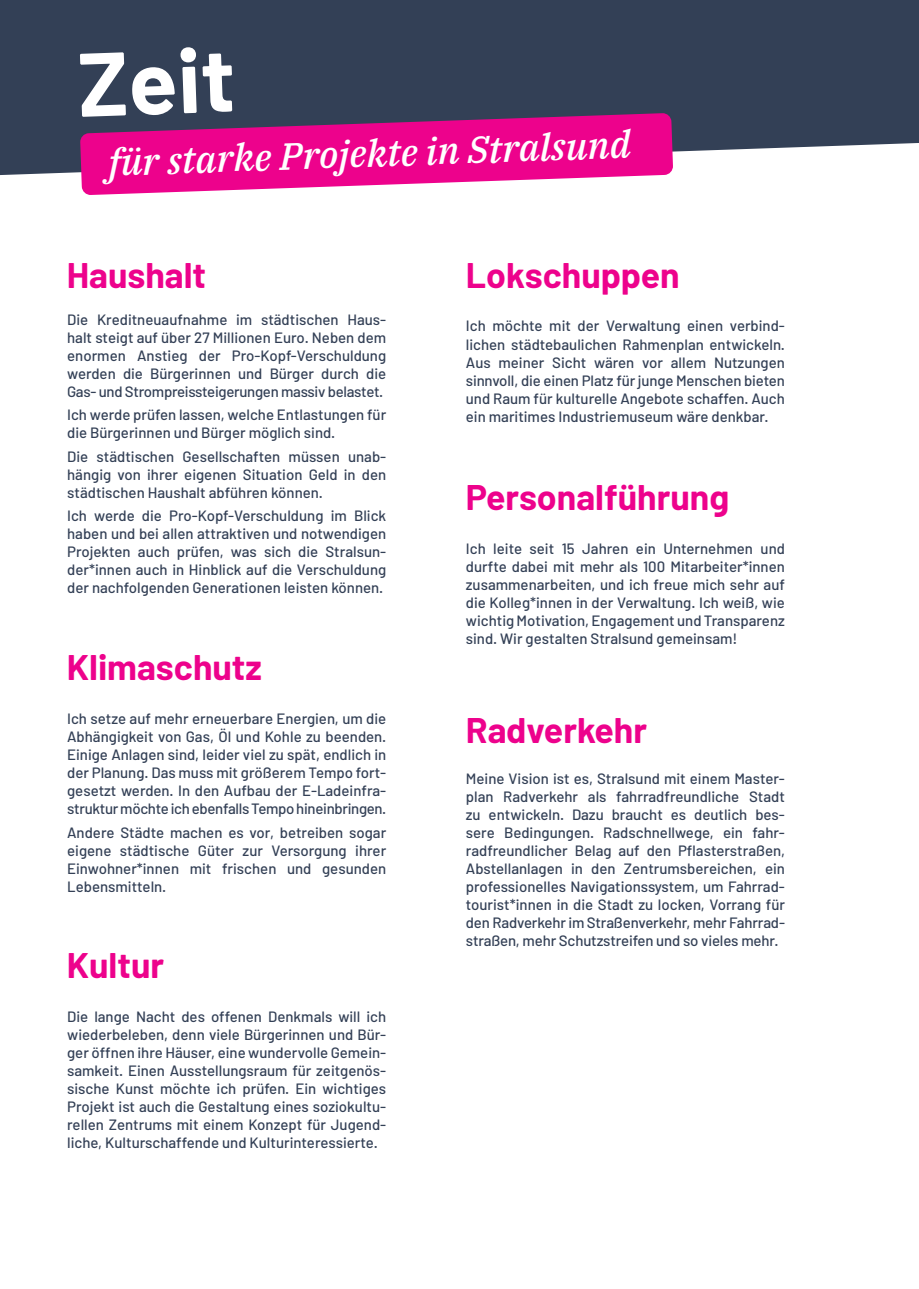
<style>
.page{position:relative;width:919px;height:1289px;background:#fff}
.page>*{position:absolute;margin:0;border:0;box-sizing:border-box;transform-origin:0 0}
.t1{font:700 90px "Barlow";color:#fff}
.t2{font:italic 500 37.5px "IBM Plex Serif";color:#fff}
.t3{font:700 35.7px "Barlow";color:#ed028c}
.t4{font:500 15px/18px "Barlow";color:#334056;text-align:justify}
</style>
<div class="page">
<div style="left:0;top:0;width:918px;height:175px;background:#334056"></div>
<svg style="left:80px;top:113px;width:593px;height:82px;background:#d72993"></svg>
<h1 class="t1" style="left:76px;top:29px;width:158px;rotate:-2deg">Zeit</h1>
<h2 class="t2" style="left:107px;top:133px;width:524px;rotate:-2deg">für starke Projekte in Stralsund</h2>
<h3 class="t3" style="left:67px;top:252px;width:141px">Haushalt</h3>
<p class="t4" style="left:67px;top:310px;width:320px">Die Kreditneuaufnahme im städtischen Haus&shy;halt steigt auf über 27 Millionen Euro. Neben dem enormen Anstieg der Pro-Kopf-Verschuldung werden die Bürgerinnen und Bürger durch die Gas- und Strompreissteigerungen massiv belastet.</p>
<p class="t4" style="left:67px;top:405px;width:320px">Ich werde prüfen lassen, welche Entlastungen für die Bürgerinnen und Bürger möglich sind.</p>
<p class="t4" style="left:67px;top:447px;width:320px">Die städtischen Gesellschaften müssen unab&shy;hängig von ihrer eigenen Situation Geld in den städtischen Haushalt abführen können.</p>
<p class="t4" style="left:67px;top:506px;width:320px">Ich werde die Pro-Kopf-Verschuldung im Blick haben und bei allen attraktiven und notwendigen Projekten auch prüfen, was sich die Stralsun&shy;der*innen auch in Hinblick auf die Verschuldung der nachfolgenden Generationen leisten können.</p>
<h3 class="t3" style="left:67px;top:645px;width:197px">Klimaschutz</h3>
<p class="t4" style="left:67px;top:709px;width:320px">Ich setze auf mehr erneuerbare Energien, um die Abhängigkeit von Gas, Öl und Kohle zu beenden.<br>Einige Anlagen sind, leider viel zu spät, endlich in der Planung. Das muss mit größerem Tempo fort&shy;gesetzt werden. In den Aufbau der E-Ladeinfra&shy;struktur möchte ich ebenfalls Tempo hineinbringen.</p>
<p class="t4" style="left:67px;top:823px;width:320px">Andere Städte machen es vor, betreiben sogar eigene städtische Güter zur Versorgung ihrer Einwohner*innen mit frischen und gesunden Lebensmitteln.</p>
<h3 class="t3" style="left:67px;top:943px;width:99px">Kultur</h3>
<p class="t4" style="left:67px;top:1007px;width:320px">Die lange Nacht des offenen Denkmals will ich wiederbeleben, denn viele Bürgerinnen und Bür&shy;ger öffnen ihre Häuser, eine wundervolle Gemein&shy;samkeit. Einen Ausstellungsraum für zeitgenös&shy;sische Kunst möchte ich prüfen. Ein wichtiges Projekt ist auch die Gestaltung eines soziokultu&shy;rellen Zentrums mit einem Konzept für Jugend&shy;liche, Kulturschaffende und Kulturinteressierte.</p>
<h3 class="t3" style="left:466px;top:252px;width:215px">Lokschuppen</h3>
<p class="t4" style="left:466px;top:317px;width:320px">Ich möchte mit der Verwaltung einen verbind&shy;lichen städtebaulichen Rahmenplan entwickeln.<br>Aus meiner Sicht wären vor allem Nutzungen sinnvoll, die einen Platz für junge Menschen bieten und Raum für kulturelle Angebote schaffen. Auch ein maritimes Industriemuseum wäre denkbar.</p>
<h3 class="t3" style="left:466px;top:475px;width:265px">Personalführung</h3>
<p class="t4" style="left:466px;top:539px;width:320px">Ich leite seit 15 Jahren ein Unternehmen und durfte dabei mit mehr als 100 Mitarbeiter*innen zusammenarbeiten, und ich freue mich sehr auf die Kolleg*innen in der Verwaltung. Ich weiß, wie wichtig Motivation, Engagement und Transparenz sind. Wir gestalten Stralsund gemeinsam!</p>
<h3 class="t3" style="left:466px;top:708px;width:183px">Radverkehr</h3>
<p class="t4" style="left:466px;top:769px;width:320px">Meine Vision ist es, Stralsund mit einem Master&shy;plan Radverkehr als fahrradfreundliche Stadt zu entwickeln. Dazu braucht es deutlich bes&shy;sere Bedingungen. Radschnellwege, ein fahr&shy;radfreundlicher Belag auf den Pflasterstraßen, Abstellanlagen in den Zentrumsbereichen, ein professionelles Navigationssystem, um Fahrrad&shy;tourist*innen in die Stadt zu locken, Vorrang für den Radverkehr im Straßenverkehr, mehr Fahrrad&shy;straßen, mehr Schutzstreifen und so vieles mehr.</p>
</div>
